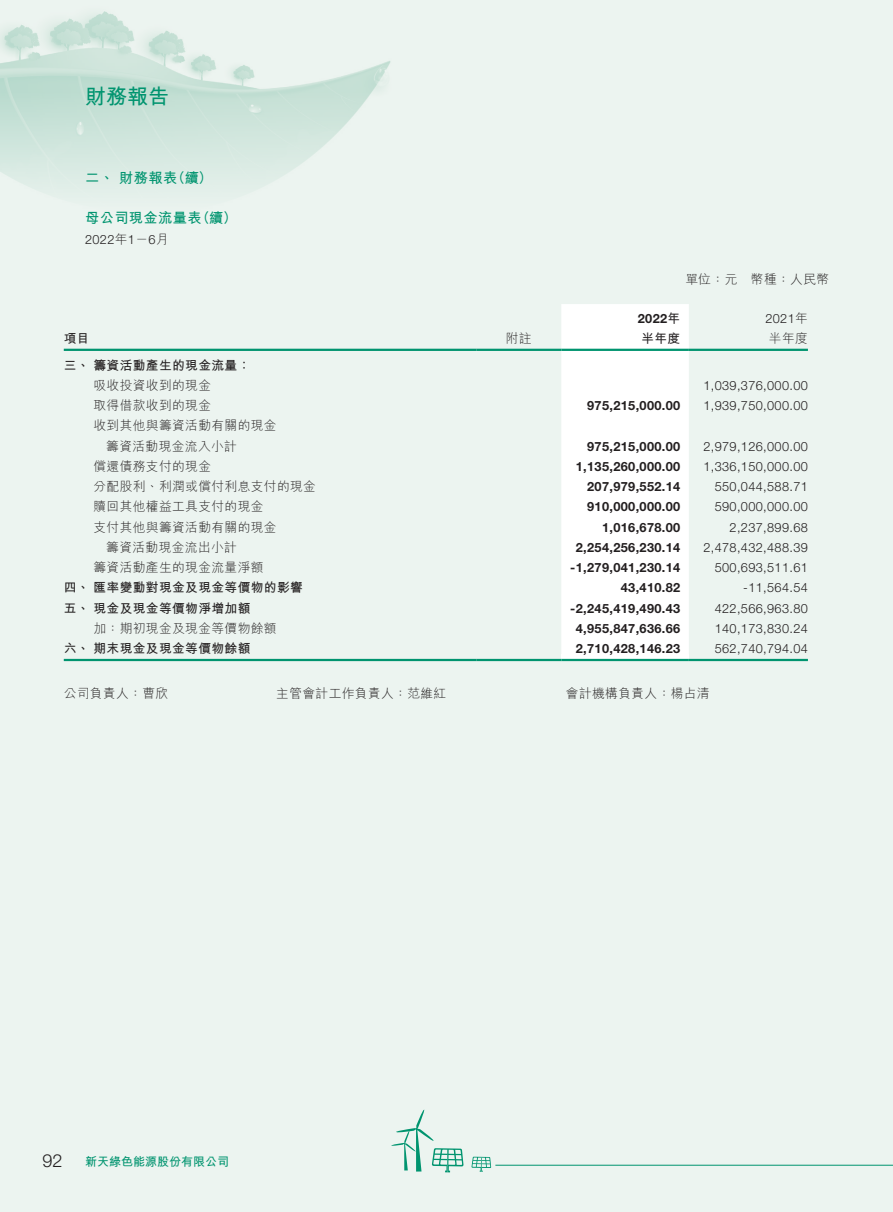
<style>
.page{position:relative;width:893px;height:1212px;background:#ecf4f0}
.page>*{position:absolute;margin:0;border:0;box-sizing:border-box;transform-origin:0 0}
.t1{font:700 21px "M Hei HK";color:#00946f}
.t2{font:300 18px "Helvetica Neue LT Std";color:#231f20}
.t3{font:700 14.25px "M Hei HK";letter-spacing:.03em;color:#00946f}
.t4{font:300 12.75px "Helvetica Neue LT Std";letter-spacing:.03em;color:#231f20}
.t5{font:300 12.75px/20.2px "M Hei HK";letter-spacing:.03em;color:#231f20}
.t6{font:700 12.75px "Helvetica Neue LT Std";letter-spacing:.03em;color:#231f20}
.t7{font:700 12.75px "M Hei HK";letter-spacing:.03em;color:#231f20}
.t8{font:700 12px "M Hei HK";color:#00946f}
.s1{font-family:"M Hei HK"}
</style>
<div class="page">
<img style="left:0;top:11px;width:391px;height:178px">
<hr style="left:495px;top:1165px;width:398px;height:1px;background:#00946f">
<svg style="left:391px;top:1109px;width:72px;height:63px"></svg>
<svg style="left:471px;top:1157px;width:20px;height:15px"></svg>
<svg style="left:17px;top:12px;width:119px;height:137px;background:#cae2d9"></svg>
<div style="left:561px;top:304px;width:128px;height:351px;background:#fff"></div>
<svg style="left:561px;top:655px;width:128px;height:4px"></svg>
<hr style="left:64px;top:349px;width:412px;height:2px;background:#00946f">
<hr style="left:476px;top:349px;width:85px;height:2px;background:#00946f">
<hr style="left:561px;top:349px;width:128px;height:2px;background:#00946f">
<hr style="left:689px;top:349px;width:119px;height:2px;background:#00946f">
<hr style="left:64px;top:659px;width:412px;height:2px;background:#00946f">
<hr style="left:476px;top:659px;width:85px;height:2px;background:#00946f">
<hr style="left:561px;top:659px;width:128px;height:2px;background:#00946f">
<hr style="left:689px;top:659px;width:119px;height:2px;background:#00946f">
<h1 class="t1" style="left:85px;top:81px;width:85px">財務報告</h1>
<p class="t3" style="left:85px;top:167px;width:129px">二、財務報表（續）</p>
<p class="t3" style="left:85px;top:208px;width:153px">母公司現金流量表（續）</p>
<p class="t4" style="left:85px;top:231px;width:85px">2022<span class="s1">年</span>1<span class="s1">－</span>6<span class="s1">月</span></p>
<p class="t7" style="left:64px;top:329px;width:27px">項目</p>
<p class="t5" style="left:506px;top:328px;width:27px">附註</p>
<p class="t5" style="left:685px;top:269px;width:145px">單位：元　幣種：人民幣</p>
<p class="t6" style="left:638px;top:310px;width:44px">2022<span class="s1">年</span></p>
<p class="t7" style="left:641px;top:329px;width:40px">半年度</p>
<p class="t4" style="left:765px;top:310px;width:44px">2021<span class="s1">年</span></p>
<p class="t5" style="left:769px;top:328px;width:40px">半年度</p>
<p class="t7" style="left:64px;top:356px;width:188px">三、籌資活動產生的現金流量：</p>
<p class="t5" style="left:94px;top:374px;width:119px">吸收投資收到的現金</p>
<p class="t4" style="left:703px;top:377px;width:106px">1,039,376,000.00</p>
<p class="t5" style="left:94px;top:395px;width:119px">取得借款收到的現金</p>
<p class="t6" style="left:587px;top:398px;width:95px">975,215,000.00</p>
<p class="t4" style="left:703px;top:398px;width:106px">1,939,750,000.00</p>
<p class="t5" style="left:106px;top:415px;width:172px;text-indent:-13px">收到其他與籌資活動有關的現金籌資活動現金流入小計</p>
<p class="t6" style="left:587px;top:438px;width:95px">975,215,000.00</p>
<p class="t4" style="left:703px;top:438px;width:106px">2,979,126,000.00</p>
<p class="t5" style="left:94px;top:455px;width:119px">償還債務支付的現金</p>
<p class="t6" style="left:576px;top:458px;width:106px">1,135,260,000.00</p>
<p class="t4" style="left:703px;top:458px;width:106px">1,336,150,000.00</p>
<p class="t5" style="left:94px;top:476px;width:224px">分配股利、利潤或償付利息支付的現金</p>
<p class="t6" style="left:587px;top:479px;width:95px">207,979,552.14</p>
<p class="t4" style="left:715px;top:479px;width:95px">550,044,588.71</p>
<p class="t5" style="left:94px;top:496px;width:172px">贖回其他權益工具支付的現金</p>
<p class="t6" style="left:587px;top:499px;width:95px">910,000,000.00</p>
<p class="t4" style="left:715px;top:499px;width:95px">590,000,000.00</p>
<p class="t5" style="left:94px;top:516px;width:185px">支付其他與籌資活動有關的現金</p>
<p class="t6" style="left:602px;top:519px;width:80px">1,016,678.00</p>
<p class="t4" style="left:730px;top:519px;width:80px">2,237,899.68</p>
<p class="t5" style="left:106px;top:536px;width:132px">籌資活動現金流出小計</p>
<p class="t6" style="left:576px;top:539px;width:106px">2,254,256,230.14</p>
<p class="t4" style="left:703px;top:539px;width:106px">2,478,432,488.39</p>
<p class="t5" style="left:94px;top:557px;width:172px">籌資活動產生的現金流量淨額</p>
<p class="t6" style="left:570px;top:560px;width:112px">-1,279,041,230.14</p>
<p class="t4" style="left:715px;top:560px;width:95px">500,693,511.61</p>
<p class="t7" style="left:64px;top:578px;width:241px">四、匯率變動對現金及現金等價物的影響</p>
<p class="t6" style="left:621px;top:580px;width:61px">43,410.82</p>
<p class="t4" style="left:743px;top:580px;width:66px">-11,564.54</p>
<p class="t7" style="left:64px;top:599px;width:188px">五、現金及現金等價物淨增加額</p>
<p class="t6" style="left:570px;top:600px;width:112px">-2,245,419,490.43</p>
<p class="t4" style="left:715px;top:600px;width:95px">422,566,963.80</p>
<p class="t5" style="left:94px;top:617px;width:185px">加：期初現金及現金等價物餘額</p>
<p class="t6" style="left:576px;top:620px;width:106px">4,955,847,636.66</p>
<p class="t4" style="left:715px;top:620px;width:95px">140,173,830.24</p>
<p class="t7" style="left:64px;top:639px;width:188px">六、期末現金及現金等價物餘額</p>
<p class="t6" style="left:576px;top:641px;width:106px">2,710,428,146.23</p>
<p class="t4" style="left:715px;top:641px;width:95px">562,740,794.04</p>
<p class="t5" style="left:64px;top:683px;width:106px">公司負責人：曹欣</p>
<p class="t5" style="left:276px;top:683px;width:172px">主管會計工作負責人：范維紅</p>
<p class="t5" style="left:566px;top:683px;width:145px">會計機構負責人：楊占清</p>
<h2 class="t2" style="left:43px;top:1150px;width:22px">92</h2>
<p class="t8" style="left:85px;top:1153px;width:145px">新天綠色能源股份有限公司</p>
</div>
